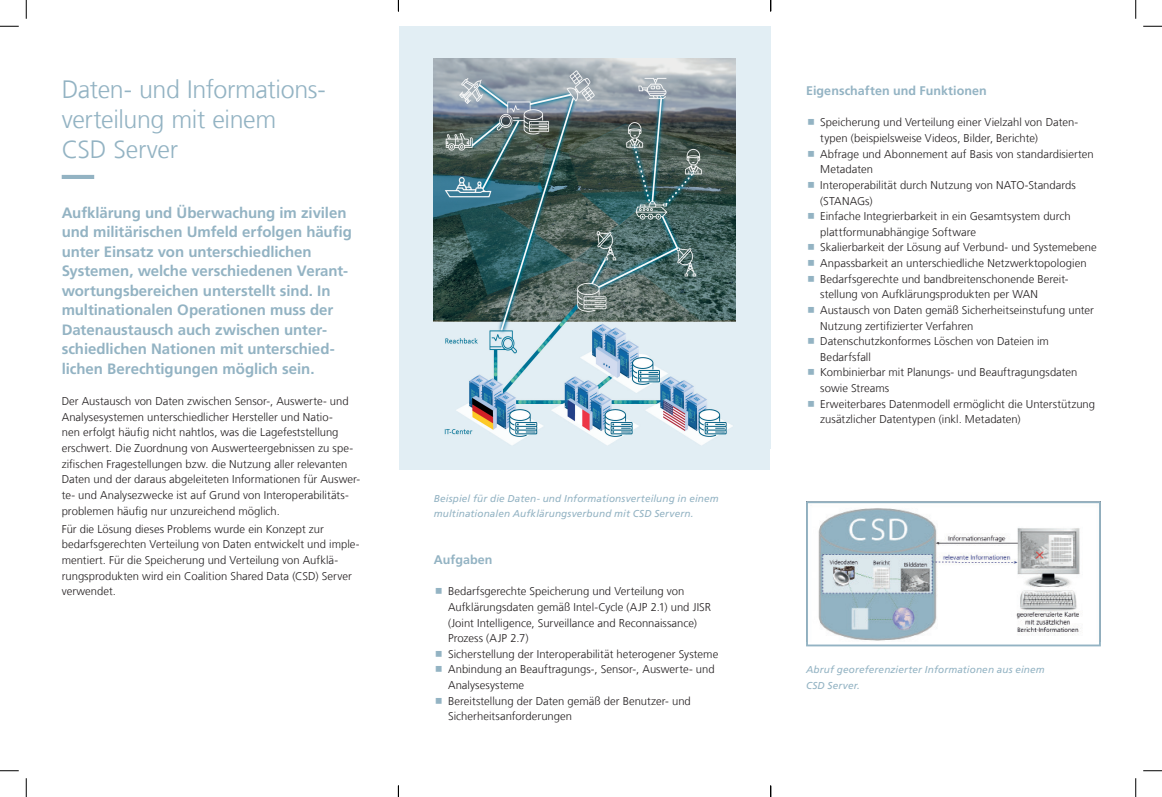
<style>
.page{position:relative;width:1162px;height:797px;background:#fff}
.page>*{position:absolute;margin:0;border:0;box-sizing:border-box;transform-origin:0 0}
.Ueberschrift_20_24_b{font:300 25px/30px "Frutiger LT Com";letter-spacing:-.015em;color:#93b3c3}
.Sub_Ueberschrift_12{font:700 15px/19.5px "Frutiger LT Com";letter-spacing:-.005em;color:#93b3c3}
.Zwischenueberschrift{font:700 12.5px "Frutiger LT Com";letter-spacing:.005em;color:#93b3c3}
.Fliesstext_9_12_5_sc{font:700 12.5px "Frutiger LT Com";color:#93b3c3}
.Sub_Ueberschrift_12-2{font:300 11.25px/15.6px "Frutiger LT Com";letter-spacing:.005em;color:#231f20}
.Fliesstext_9_12_5_sc-2{font:300 11.25px/15.6px "Frutiger LT Com";color:#231f20}
.Bildtext_Marginal_8{font:italic 10px/15.6px "Frutiger LT Com";letter-spacing:.015em;color:#93b3c3}
</style>
<div class="page">
<div style="left:399px;top:26px;width:34px;height:423px;background:#e2eef4"></div>
<div style="left:735px;top:26px;width:35px;height:423px;background:#e2eef4"></div>
<div style="left:399px;top:26px;width:371px;height:32px;background:#e2eef4"></div>
<div style="left:399px;top:449px;width:371px;height:21px;background:#e2eef4"></div>
<svg style="left:62px;top:175px;width:33px;height:4px"></svg>
<img style="left:818px;top:508px;width:262px;height:133px">
<div style="left:806px;top:501px;width:294px;height:145px;border:2px solid #93b3c3"></div>
<img style="left:434px;top:58px;width:301px;height:391px">
<svg style="left:0;top:25px;width:19px;height:2px"></svg>
<svg style="left:1143px;top:25px;width:19px;height:2px"></svg>
<svg style="left:0;top:770px;width:19px;height:1px"></svg>
<svg style="left:1143px;top:770px;width:19px;height:1px"></svg>
<svg style="left:25px;top:0;width:2px;height:19px"></svg>
<svg style="left:25px;top:778px;width:2px;height:19px"></svg>
<svg style="left:1135px;top:0;width:1px;height:19px"></svg>
<svg style="left:1135px;top:778px;width:1px;height:19px"></svg>
<svg style="left:398px;top:785px;width:1px;height:12px"></svg>
<svg style="left:770px;top:785px;width:1px;height:12px"></svg>
<p class="Ueberschrift_20_24_b" style="left:62px;top:75px;width:266px">Daten- und Informations&shy;verteilung mit einem<br>CSD Server</p>
<p class="Sub_Ueberschrift_12" style="left:62px;top:203px;width:292px">Aufklärung und Überwachung im zivilen und militärischen Umfeld erfolgen häufig unter Einsatz von unterschiedlichen Systemen, welche verschiedenen Verant&shy;wortungsbereichen unterstellt sind. In multinationalen Operationen muss der Datenaustausch auch zwischen unter&shy;schiedlichen Nationen mit unterschied&shy;lichen Berechtigungen möglich sein.</p>
<p class="Sub_Ueberschrift_12-2" style="left:62px;top:393px;width:300px">Der Austausch von Daten zwischen Sensor-, Auswerte- und Analysesystemen unterschiedlicher Hersteller und Natio-<br>nen erfolgt häufig nicht nahtlos, was die Lagefeststellung erschwert. Die Zuordnung von Auswerteergebnissen zu spe&shy;zifischen Fragestellungen bzw. die Nutzung aller relevanten Daten und der daraus abgeleiteten Informationen für Auswer&shy;te- und Analysezwecke ist auf Grund von Interoperabilitäts&shy;problemen häufig nur unzureichend möglich.</p>
<p class="Fliesstext_9_12_5_sc-2" style="left:62px;top:521px;width:299px">Für die Lösung dieses Problems wurde ein Konzept zur bedarfsgerechten Verteilung von Daten entwickelt und imple&shy;mentiert. Für die Speicherung und Verteilung von Aufklä&shy;rungsprodukten wird ein Coalition Shared Data (CSD) Server verwendet.</p>
<p class="Bildtext_Marginal_8" style="left:434px;top:490px;width:286px">Beispiel für die Daten- und Informationsverteilung in einem multinationalen Aufklärungsverbund mit CSD Servern.</p>
<p class="Fliesstext_9_12_5_sc" style="left:434px;top:552px;width:60px">Aufgaben</p>
<p class="Sub_Ueberschrift_12-2" style="left:448px;top:583px;width:264px">Bedarfsgerechte Speicherung und Verteilung von Aufklärungsdaten gemäß Intel-Cycle (AJP 2.1) und JISR (Joint Intelligence, Surveillance and Reconnaissance)<br>Prozess (AJP 2.7)</p>
<p class="Sub_Ueberschrift_12-2" style="left:448px;top:646px;width:272px">Sicherstellung der Interoperabilität heterogener Systeme</p>
<p class="Sub_Ueberschrift_12-2" style="left:448px;top:662px;width:268px">Anbindung an Beauftragungs-, Sensor-, Auswerte- und<br>Analysesysteme</p>
<p class="Sub_Ueberschrift_12-2" style="left:448px;top:693px;width:244px">Bereitstellung der Daten gemäß der Benutzer- und<br>Sicherheitsanforderungen</p>
<p class="Zwischenueberschrift" style="left:806px;top:83px;width:182px">Eigenschaften und Funktionen</p>
<p class="Sub_Ueberschrift_12-2" style="left:820px;top:115px;width:259px">Speicherung und Verteilung einer Vielzahl von Daten&shy;typen (beispielsweise Videos, Bilder, Berichte)</p>
<p class="Sub_Ueberschrift_12-2" style="left:820px;top:146px;width:275px">Abfrage und Abonnement auf Basis von standardisierten<br>Metadaten</p>
<p class="Sub_Ueberschrift_12-2" style="left:820px;top:177px;width:257px">Interoperabilität durch Nutzung von NATO-Standards (STANAGs)</p>
<p class="Sub_Ueberschrift_12-2" style="left:820px;top:208px;width:252px">Einfache Integrierbarkeit in ein Gesamtsystem durch plattformunabhängige Software</p>
<p class="Sub_Ueberschrift_12-2" style="left:820px;top:240px;width:278px">Skalierbarkeit der Lösung auf Verbund- und Systemebene</p>
<p class="Sub_Ueberschrift_12-2" style="left:820px;top:255px;width:268px">Anpassbarkeit an unterschiedliche Netzwerktopologien</p>
<p class="Sub_Ueberschrift_12-2" style="left:820px;top:271px;width:250px">Bedarfsgerechte und bandbreitenschonende Bereit&shy;stellung von Aufklärungsprodukten per WAN</p>
<p class="Sub_Ueberschrift_12-2" style="left:820px;top:302px;width:275px">Austausch von Daten gemäß Sicherheitseinstufung unter<br>Nutzung zertifizierter Verfahren</p>
<p class="Sub_Ueberschrift_12-2" style="left:820px;top:333px;width:230px">Datenschutzkonformes Löschen von Dateien im<br>Bedarfsfall</p>
<p class="Sub_Ueberschrift_12-2" style="left:820px;top:365px;width:259px">Kombinierbar mit Planungs- und Beauftragungsdaten sowie Streams</p>
<p class="Sub_Ueberschrift_12-2" style="left:820px;top:396px;width:276px">Erweiterbares Datenmodell ermöglicht die Unterstützung zusätzlicher Datentypen (inkl. Metadaten)</p>
<p class="Bildtext_Marginal_8" style="left:806px;top:662px;width:240px">Abruf georeferenzierter Informationen aus einem<br>CSD Server.</p>
</div>
